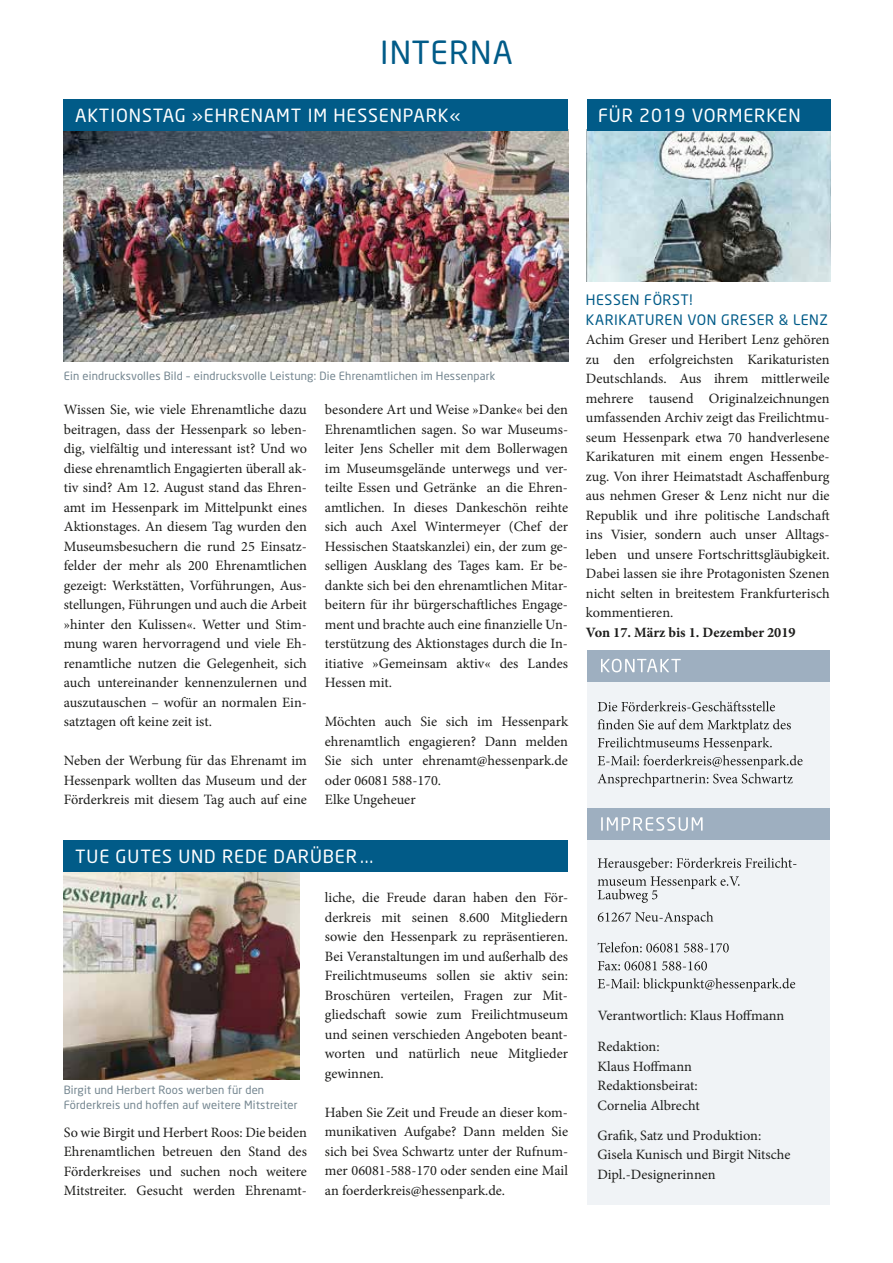
<style>
.page{position:relative;width:893px;height:1263px;background:#fff}
.page>*{position:absolute;margin:0;border:0;box-sizing:border-box;transform-origin:0 0}
.t1{font:31.5px "Neo Sans";letter-spacing:.04em;color:#015b88}
.t2{font:18px "Neo Sans";letter-spacing:.05em;color:#fff}
.t3{font:14.25px/19.5px "Minion Pro";color:#1d1d1b;text-align:justify}
.t4{font:14.25px/19.5px "Neo Sans";letter-spacing:.04em;color:#015b88}
.t5{font:700 14.25px "Minion Pro";color:#1d1d1b}
.t6{font:11.25px/15px "Neo Sans";letter-spacing:.015em;color:#748690}
</style>
<div class="page">
<img style="left:587px;top:131px;width:243px;height:151px">
<img style="left:64px;top:131px;width:504px;height:230px">
<div style="left:587px;top:681px;width:242px;height:524px;background:#f0f3f6"></div>
<div style="left:587px;top:650px;width:242px;height:31px;background:#9eafc0"></div>
<svg style="left:597px;top:719px;width:206px;height:68px"></svg>
<svg style="left:598px;top:701px;width:177px;height:10px"></svg>
<svg style="left:587px;top:808px;width:242px;height:32px;background:#a3b3c3"></svg>
<svg style="left:598px;top:978px;width:197px;height:14px"></svg>
<svg style="left:598px;top:961px;width:109px;height:9px"></svg>
<svg style="left:598px;top:942px;width:131px;height:10px"></svg>
<svg style="left:598px;top:911px;width:115px;height:14px"></svg>
<svg style="left:598px;top:857px;width:198px;height:46px"></svg>
<div style="left:64px;top:99px;width:504px;height:32px;background:#015b88"></div>
<div style="left:587px;top:100px;width:243px;height:31px;background:#015b88"></div>
<div style="left:64px;top:840px;width:504px;height:32px;background:#015b88"></div>
<img style="left:64px;top:872px;width:235px;height:207px">
<h1 class="t1" style="left:380px;top:33px;width:134px">INTERNA</h1>
<p class="t2" style="left:75px;top:104px;width:387px">AKTIONSTAG »EHRENAMT IM HESSENPARK«</p>
<p class="t2" style="left:598px;top:104px;width:204px">FÜR 2019 VORMERKEN</p>
<p class="t6" style="left:64px;top:368px;width:433px">Ein eindrucksvolles Bild – eindrucksvolle Leistung: Die Ehrenamtlichen im Hessenpark</p>
<p class="t3" style="left:64px;top:400px;width:245px">Wissen Sie, wie viele Ehrenamtliche dazu beitragen, dass der Hessenpark so leben&shy;dig, vielfältig und interessant ist? Und wo diese ehrenamtlich Engagierten überall ak&shy;tiv sind? Am 12. August stand das Ehren&shy;amt im Hessenpark im Mittelpunkt eines Aktionstages. An diesem Tag wurden den Museumsbesuchern die rund 25 Einsatz&shy;felder der mehr als 200 Ehrenamtlichen gezeigt: Werkstätten, Vorführungen, Aus&shy;stellungen, Führungen und auch die Arbeit »hinter den Kulissen«. Wetter und Stim&shy;mung waren hervorragend und viele Eh&shy;renamtliche nutzen die Gelegenheit, sich auch untereinander kennenzulernen und auszutauschen – wofür an normalen Ein&shy;satztagen oft keine zeit ist.</p>
<p class="t3" style="left:64px;top:751px;width:245px">Neben der Werbung für das Ehrenamt im Hessenpark wollten das Museum und der Förderkreis mit diesem Tag auch auf eine</p>
<p class="t3" style="left:325px;top:400px;width:245px">besondere Art und Weise »Danke« bei den Ehrenamtlichen sagen. So war Museums&shy;leiter Jens Scheller mit dem Bollerwagen im Museumsgelände unterwegs und ver&shy;teilte Essen und Getränke an die Ehren&shy;amtlichen. In dieses Dankeschön reihte sich auch Axel Wintermeyer (Chef der Hessischen Staatskanzlei) ein, der zum ge&shy;selligen Ausklang des Tages kam. Er be&shy;dankte sich bei den ehrenamtlichen Mitar&shy;beitern für ihr bürgerschaftliches Engage&shy;ment und brachte auch eine finanzielle Un&shy;terstützung des Aktionstages durch die In&shy;itiative »Gemeinsam aktiv« des Landes Hessen mit.</p>
<p class="t3" style="left:325px;top:712px;width:245px;text-align:left">Möchten auch Sie sich im Hessenpark ehrenamtlich engagieren? Dann melden<br>Sie sich unter ehrenamt@hessenpark.de oder 06081 588-170.<br>Elke Ungeheuer</p>
<p class="t2" style="left:75px;top:845px;width:300px">TUE GUTES UND REDE DARÜBER ...</p>
<p class="t6" style="left:64px;top:1082px;width:235px">Birgit und Herbert Roos werben für den<br>Förderkreis und hoffen auf weitere Mitstreiter</p>
<p class="t3" style="left:64px;top:1123px;width:245px">So wie Birgit und Herbert Roos: Die beiden Ehrenamtlichen betreuen den Stand des Förderkreises und suchen noch weitere Mitstreiter. Gesucht werden Ehrenamt-</p>
<p class="t3" style="left:325px;top:888px;width:245px">liche, die Freude daran haben den För&shy;derkreis mit seinen 8.600 Mitgliedern sowie den Hessenpark zu repräsentieren.<br>Bei Veranstaltungen im und außerhalb des Freilichtmuseums sollen sie aktiv sein:<br>Broschüren verteilen, Fragen zur Mit&shy;gliedschaft sowie zum Freilichtmuseum und seinen verschieden Angeboten beant&shy;worten und natürlich neue Mitglieder gewinnen.</p>
<p class="t3" style="left:325px;top:1102px;width:245px">Haben Sie Zeit und Freude an dieser kom&shy;munikativen Aufgabe? Dann melden Sie sich bei Svea Schwartz unter der Rufnum&shy;mer 06081-588-170 oder senden eine Mail an foerderkreis@hessenpark.de.</p>
<p class="t4" style="left:586px;top:290px;width:243px">HESSEN FÖRST!<br>KARIKATUREN VON GRESER &amp; LENZ</p>
<p class="t3" style="left:586px;top:330px;width:245px">Achim Greser und Heribert Lenz gehören zu den erfolgreichsten Karikaturisten Deutschlands. Aus ihrem mittlerweile mehrere tausend Originalzeichnungen umfassenden Archiv zeigt das Freilichtmu&shy;seum Hessenpark etwa 70 handverlesene Karikaturen mit einem engen Hessenbe&shy;zug. Von ihrer Heimatstadt Aschaffenburg aus nehmen Greser &amp; Lenz nicht nur die Republik und ihre politische Landschaft ins Visier, sondern auch unser Alltags&shy;leben und unsere Fortschrittsgläubigkeit.<br>Dabei lassen sie ihre Protagonisten Szenen nicht selten in breitestem Frankfurterisch kommentieren.</p>
<p class="t5" style="left:586px;top:622px;width:211px">Von 17. März bis 1. Dezember 2019</p>
<p class="t3" style="left:598px;top:1005px;width:188px">Verantwortlich: Klaus Hoffmann</p>
<p class="t3" style="left:597px;top:1037px;width:104px;text-align:left">Redaktion:<br>Klaus Hoffmann<br>Redaktionsbeirat:<br>Cornelia Albrecht</p>
<p class="t3" style="left:597px;top:1125px;width:195px;text-align:left">Grafik, Satz und Produktion:<br>Gisela Kunisch und Birgit Nitsche<br>Dipl.-Designerinnen</p>
</div>
